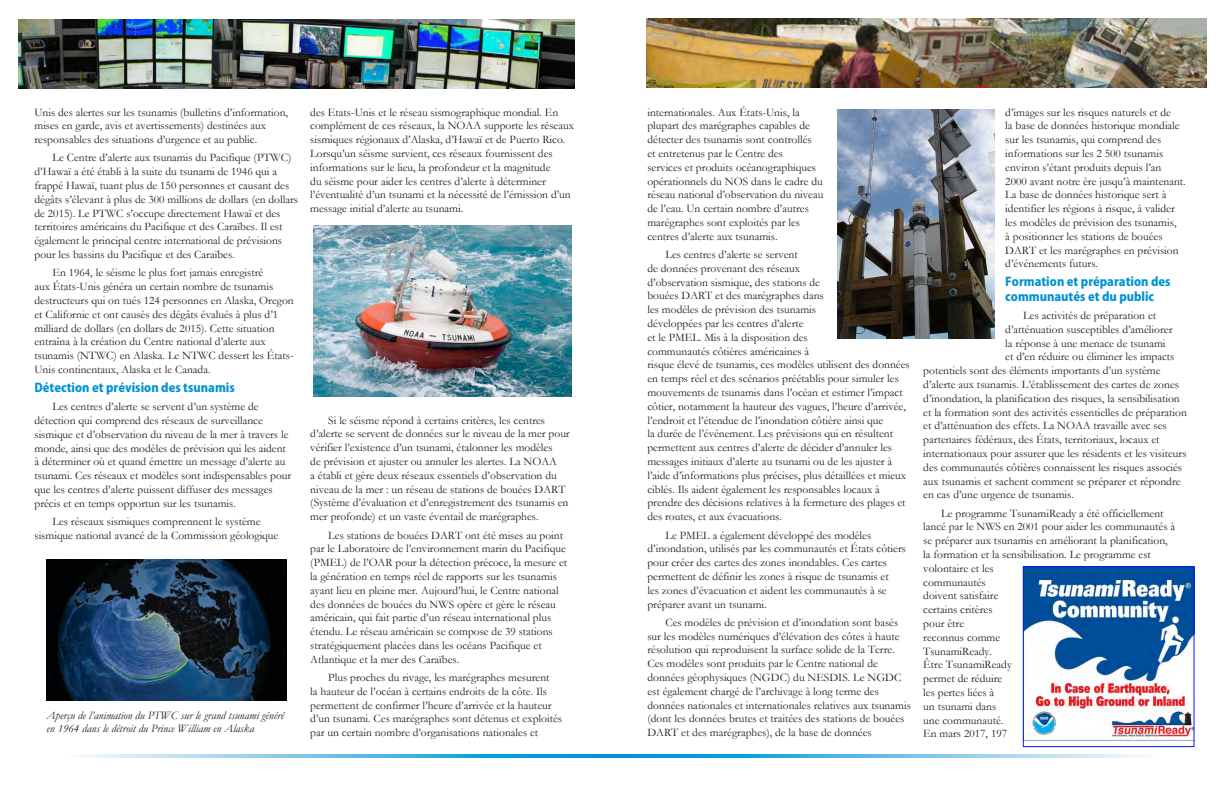
<style>
.page{position:relative;width:1224px;height:792px;background:#fff}
.page>*{position:absolute;margin:0;border:0;box-sizing:border-box;transform-origin:0 0}
.t1{font:800 12px/14.4px "Koz Go Pro";color:#0093d0}
.t2{font:11.5px/13.8px "Garamond";color:#231f20}
.t3{font:italic 11.5px/13.8px "Garamond";color:#231f20}
</style>
<div class="page">
<img style="left:647px;top:18px;width:560px;height:69px">
<svg style="left:81px;top:754px;width:531px;height:3px;background:#65c0e5"></svg>
<svg style="left:612px;top:754px;width:533px;height:3px;background:#65bfe5"></svg>
<img style="left:837px;top:109px;width:158px;height:230px">
<img style="left:1025px;top:568px;width:168px;height:172px">
<div style="left:1023px;top:566px;width:172px;height:181px;border:1px solid #0a16ff"></div>
<img style="left:18px;top:19px;width:556px;height:69px">
<img style="left:46px;top:559px;width:241px;height:141px">
<img style="left:314px;top:225px;width:257px;height:171px">
<p class="t2" style="left:34px;top:105px;width:255px">Unis des alertes sur les tsunamis (bulletins d’information, mises en garde, avis et avertissements) destinées aux responsables des situations d’urgence et au public.</p>
<p class="t2" style="left:34px;top:151px;width:265px;text-indent:18px">Le Centre d’alerte aux tsunamis du Pacifique (PTWC) d’Hawaï a été établi à la suite du tsunami de 1946 qui a frappé Hawaï, tuant plus de 150 personnes et causant des dégâts s’élevant à plus de 300 millions de dollars (en dollars de 2015). Le PTWC s’occupe directement Hawaï et des territoires américains du Pacifique et des Caraïbes. Il est également le principal centre international de prévisions pour les bassins du Pacifique et des Caraïbes.</p>
<p class="t2" style="left:34px;top:266px;width:261px;text-indent:18px">En 1964, le séisme le plus fort jamais enregistré<br>aux États-Unis généra un certain nombre de tsunamis destructeurs qui on tués 124 personnes en Alaska, Oregon et Californie et ont causès des dégâts évalués à plus d’1 milliard de dollars (en dollars de 2015). Cette situation entraîna à la création du Centre national d’alerte aux tsunamis (NTWC) en Alaska. Le NTWC dessert les États-Unis continentaux, Alaska et le Canada.</p>
<p class="t1" style="left:34px;top:381px;width:202px">Détection et prévision des tsunamis</p>
<p class="t2" style="left:34px;top:399px;width:258px;text-indent:18px">Les centres d’alerte se servent d’un système de détection qui comprend des réseaux de surveillance sismique et d’observation du niveau de la mer à travers le monde, ainsi que des modèles de prévision qui les aident à déterminer où et quand émettre un message d’alerte au tsunami. Ces réseaux et modèles sont indispensables pour que les centres d’alerte puissent diffuser des messages précis et en temps opportun sur les tsunamis.</p>
<p class="t2" style="left:34px;top:514px;width:245px;text-align:center">Les réseaux sismiques comprennent le système sismique national avancé de la Commission géologique</p>
<p class="t3" style="left:47px;top:708px;width:239px">Aperçu de l’animation du PTWC sur le grand tsunami généré en 1964 dans le détroit du Prince William en Alaska</p>
<p class="t2" style="left:310px;top:105px;width:265px">des Etats-Unis et le réseau sismographique mondial. En complément de ces réseaux, la NOAA supporte les réseaux sismiques régionaux d’Alaska, d’Hawaï et de Puerto Rico.<br>Lorsqu’un séisme survient, ces réseaux fournissent des informations sur le lieu, la profondeur et la magnitude<br>du séisme pour aider les centres d’alerte à déterminer l’éventualité d’un tsunami et la nécessité de l’émission d’un message initial d’alerte au tsunami.</p>
<p class="t2" style="left:310px;top:413px;width:261px;text-indent:18px">Si le séisme répond à certains critères, les centres d’alerte se servent de données sur le niveau de la mer pour vérifier l’existence d’un tsunami, étalonner les modèles<br>de prévision et ajuster ou annuler les alertes. La NOAA<br>a établi et gère deux réseaux essentiels d’observation du niveau de la mer : un réseau de stations de bouées DART (Système d’évaluation et d’enregistrement des tsunamis en mer profonde) et un vaste éventail de marégraphes.</p>
<p class="t2" style="left:310px;top:528px;width:258px;text-indent:18px">Les stations de bouées DART ont été mises au point par le Laboratoire de l’environnement marin du Pacifique (PMEL) de l’OAR pour la détection précoce, la mesure et la génération en temps réel de rapports sur les tsunamis ayant lieu en pleine mer. Aujourd’hui, le Centre national des données de bouées du NWS opère et gère le réseau américain, qui fait partie d’un réseau international plus étendu. Le réseau américain se compose de 39 stations stratégiquement placées dans les océans Pacifique et Atlantique et la mer des Caraïbes.</p>
<p class="t2" style="left:310px;top:670px;width:253px;text-indent:18px">Plus proches du rivage, les marégraphes mesurent<br>la hauteur de l’océan à certains endroits de la côte. Ils permettent de confirmer l’heure d’arrivée et la hauteur d’un tsunami. Ces marégraphes sont détenus et exploités par un certain nombre d’organisations nationales et</p>
<p class="t2" style="left:647px;top:105px;width:177px">internationales. Aux États-Unis, la plupart des marégraphes capables de détecter des tsunamis sont controllés<br>et entretenus par le Centre des<br>services et produits océanographiques opérationnels du NOS dans le cadre du réseau national d’observation du niveau de l’eau. Un certain nombre d’autres marégraphes sont exploités par les centres d’alerte aux tsunamis.</p>
<p class="t2" style="left:647px;top:247px;width:264px;text-indent:18px">Les centres d’alerte se servent<br>de données provenant des réseaux<br>d’observation sismique, des stations de<br>bouées DART et des marégraphes dans<br>les modèles de prévision des tsunamis<br>développées par les centres d’alerte<br>et le PMEL. Mis à la disposition des<br>communautés côtières américaines à<br>risque élevé de tsunamis, ces modèles utilisent des données en temps réel et des scénarios préétablis pour simuler les mouvements de tsunamis dans l’océan et estimer l’impact côtier, notamment la hauteur des vagues, l’heure d’arrivée, l’endroit et l’étendue de l’inondation côtière ainsi que<br>la durée de l’événement. Les prévisions qui en résultent permettent aux centres d’alerte de décider d’annuler les messages initiaux d’alerte au tsunami ou de les ajuster à l’aide d’informations plus précises, plus détaillées et mieux ciblés. Ils aident également les responsables locaux à prendre des décisions relatives à la fermeture des plages et des routes, et aux évacuations.</p>
<p class="t2" style="left:647px;top:528px;width:260px;text-indent:18px">Le PMEL a également développé des modèles d’inondation, utilisés par les communautés et États côtiers pour créer des cartes des zones inondables. Ces cartes permettent de définir les zones à risque de tsunamis et<br>les zones d’évacuation et aident les communautés à se préparer avant un tsunami.</p>
<p class="t2" style="left:647px;top:615px;width:265px;text-indent:18px">Ces modèles de prévision et d’inondation sont basés sur les modèles numériques d’élévation des côtes à haute résolution qui reproduisent la surface solide de la Terre.<br>Ces modèles sont produits par le Centre national de données géophysiques (NGDC) du NESDIS. Le NGDC est également chargé de l’archivage à long terme des données nationales et internationales relatives aux tsunamis (dont les données brutes et traitées des stations de bouées DART et des marégraphes), de la base de données</p>
<p class="t2" style="left:1005px;top:105px;width:182px">d’images sur les risques naturels et de<br>la base de données historique mondiale sur les tsunamis, qui comprend des informations sur les 2 500 tsunamis environ s’étant produits depuis l’an 2000 avant notre ère jusqu’à maintenant.<br>La base de données historique sert à identifier les régions à risque, à valider les modèles de prévision des tsunamis,<br>à positionner les stations de bouées DART et les marégraphes en prévision d’événements futurs.</p>
<p class="t1" style="left:1005px;top:275px;width:167px">Formation et préparation des communautés et du public</p>
<p class="t2" style="left:1023px;top:308px;width:134px">Les activités de préparation et</p>
<p class="t2" style="left:1005px;top:322px;width:169px">d’atténuation susceptibles d’améliorer</p>
<p class="t2" style="left:1005px;top:336px;width:162px">la réponse à une menace de tsunami</p>
<p class="t2" style="left:1005px;top:350px;width:171px">et d’en réduire ou éliminer les impacts</p>
<p class="t2" style="left:923px;top:363px;width:239px">potentiels sont des éléments importants d’un système</p>
<p class="t2" style="left:923px;top:377px;width:257px">d’alerte aux tsunamis. L’établissement des cartes de zones</p>
<p class="t2" style="left:923px;top:391px;width:258px">d’inondation, la planification des risques, la sensibilisation</p>
<p class="t2" style="left:923px;top:405px;width:265px">et la formation sont des activités essentielles de préparation</p>
<p class="t2" style="left:923px;top:419px;width:245px">et d’atténuation des effets. La NOAA travaille avec ses</p>
<p class="t2" style="left:923px;top:432px;width:238px">partenaires fédéraux, des États, territoriaux, locaux et</p>
<p class="t2" style="left:923px;top:446px;width:265px">internationaux pour assurer que les résidents et les visiteurs</p>
<p class="t2" style="left:923px;top:460px;width:260px">des communautés côtières connaissent les risques associés</p>
<p class="t2" style="left:923px;top:474px;width:259px">aux tsunamis et sachent comment se préparer et répondre</p>
<p class="t2" style="left:923px;top:488px;width:152px">en cas d’une urgence de tsunamis.</p>
<p class="t2" style="left:923px;top:506px;width:253px;text-indent:18px">Le programme TsunamiReady a été officiellement lancé par le NWS en 2001 pour aider les communautés à se préparer aux tsunamis en améliorant la planification, la formation et la sensibilisation. Le programme est volontaire et les<br>communautés<br>doivent satisfaire<br>certains critères<br>pour être<br>reconnus comme<br>TsunamiReady.<br>Être TsunamiReady<br>permet de réduire<br>les pertes liées à<br>un tsunami dans<br>une communauté.<br>En mars 2017, 197</p>
</div>
